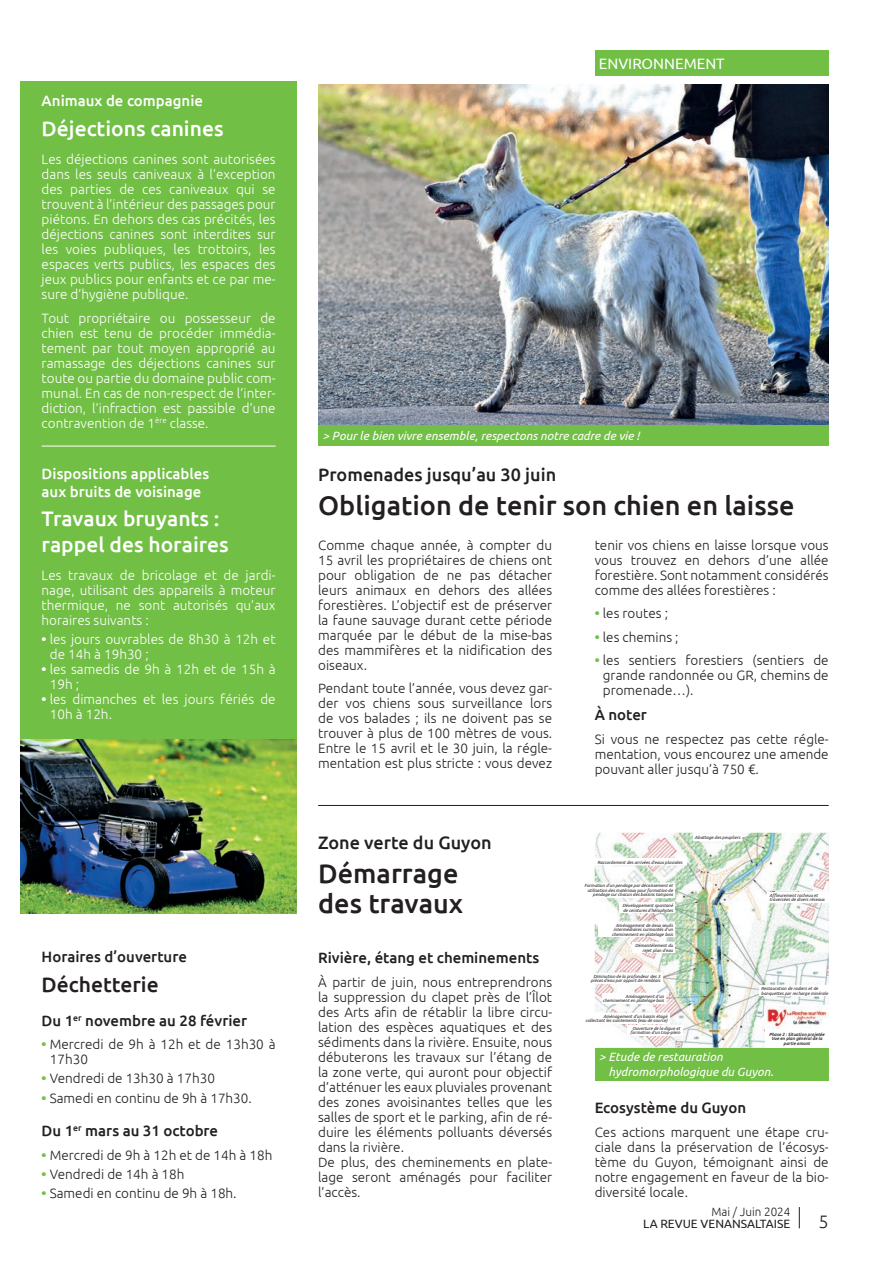
<style>
.page{position:relative;width:893px;height:1264px;background:#fff}
.page>*{position:absolute;margin:0;border:0;box-sizing:border-box;transform-origin:0 0}
.t1{font:500 27px/30px "Ubuntu";color:#231f20}
.t2{font:500 21px/25.5px "Ubuntu";color:#fff}
.t3{font:500 21px "Ubuntu";color:#231f20}
.t4{font:500 18px "Ubuntu";color:#231f20}
.t5{font:300 18px "Ubuntu";color:#231f20}
.t6{font:500 15px "Ubuntu";color:#231f20}
.t7{font:500 15px/18px "Ubuntu";color:#fff}
.t8{font:15px "Ubuntu";color:#fff}
.t9{font:300 13.5px/15px "Ubuntu";color:#231f20;text-align:justify}
.t10{font:300 13.5px/15px "Ubuntu";color:#fff;text-align:justify}
.t11{font:italic 12px/15px "Ubuntu";color:#fff}
.t12{font:12px "Ubuntu";color:#231f20}
.t13{font:300 12px "Ubuntu";color:#231f20}
.t14{font:italic 4.5px/4.5px "Ubuntu";color:#231f20;text-align:right}
.t15{font:italic 500 4.5px/4.5px "Ubuntu";color:#231f20;text-align:center}
.s1{font-weight:700}
.s2{font-weight:700;color:#71bf44}
</style>
<div class="page">
<svg style="left:798px;top:1207px;width:1px;height:21px"></svg>
<div style="left:594px;top:50px;width:234px;height:26px;background:#71bf44"></div>
<div style="left:318px;top:424px;width:510px;height:22px;background:#71bf44"></div>
<img style="left:318px;top:84px;width:510px;height:340px">
<div style="left:20px;top:81px;width:277px;height:832px;background:#71bf44"></div>
<img style="left:20px;top:739px;width:277px;height:174px">
<hr style="left:318px;top:805px;width:510px;height:1px;background:#231f20">
<hr style="left:42px;top:446px;width:233px;height:1px;background:#fff">
<img style="left:594px;top:832px;width:234px;height:215px">
<div style="left:594px;top:1047px;width:234px;height:33px;background:#71bf44"></div>
<div style="left:693px;top:834px;width:49px;height:7px;background:#fff"></div>
<div style="left:593px;top:859px;width:93px;height:6px;background:#fff"></div>
<div style="left:581px;top:882px;width:94px;height:15px;background:#fff"></div>
<div style="left:598px;top:921px;width:77px;height:15px;background:#fff"></div>
<div style="left:619px;top:902px;width:56px;height:11px;background:#fff"></div>
<div style="left:632px;top:942px;width:43px;height:11px;background:#fff"></div>
<div style="left:585px;top:973px;width:77px;height:10px;background:#fff"></div>
<div style="left:602px;top:992px;width:64px;height:11px;background:#fff"></div>
<div style="left:584px;top:1012px;width:85px;height:11px;background:#fff"></div>
<div style="left:627px;top:1024px;width:55px;height:11px;background:#fff"></div>
<div style="left:759px;top:985px;width:72px;height:11px;background:#fff"></div>
<div style="left:764px;top:1030px;width:64px;height:17px;background:#fff"></div>
<div style="left:767px;top:892px;width:61px;height:10px;background:#fff"></div>
<div style="left:764px;top:1005px;width:64px;height:25px;background:#fff"></div>
<img style="left:764px;top:1006px;width:64px;height:22px">
<p class="t7" style="left:42px;top:92px;width:163px">Animaux de compagnie</p>
<h2 class="t2" style="left:42px;top:115px;width:183px">Déjections canines</h2>
<p class="t10" style="left:42px;top:151px;width:235px">Les déjections canines sont autorisées dans les seuls caniveaux à l’exception des parties de ces caniveaux qui se trouvent à l’intérieur des passages pour piétons. En dehors des cas précités, les déjections canines sont interdites sur les voies publiques, les trottoirs, les espaces verts publics, les espaces des jeux publics pour enfants et ce par me&shy;sure d’hygiène publique.</p>
<p class="t10" style="left:42px;top:310px;width:235px">Tout propriétaire ou possesseur de chien est tenu de procéder immédia&shy;tement par tout moyen approprié au ramassage des déjections canines sur toute ou partie du domaine public com&shy;munal. En cas de non-respect de l’inter&shy;diction, l’infraction est passible d’une contravention de 1<sup>ère</sup> classe.</p>
<p class="t7" style="left:42px;top:464px;width:169px">Dispositions applicables aux bruits de voisinage</p>
<h2 class="t2" style="left:42px;top:505px;width:189px">Travaux bruyants : rappel des horaires</h2>
<p class="t10" style="left:42px;top:567px;width:235px">Les travaux de bricolage et de jardi&shy;nage, utilisant des appareils à moteur thermique, ne sont autorisés qu’aux horaires suivants :</p>
<p class="t10" style="left:50px;top:631px;width:227px;text-indent:-8px"><span class="s1">•</span> les jours ouvrables de 8h30 à 12h et de 14h à 19h30 ;</p>
<p class="t10" style="left:50px;top:661px;width:227px;text-indent:-8px"><span class="s1">•</span> les samedis de 9h à 12h et de 15h à<br>19h ;</p>
<p class="t10" style="left:50px;top:691px;width:227px;text-indent:-8px"><span class="s1">•</span> les dimanches et les jours fériés de<br>10h à 12h.</p>
<p class="t6" style="left:42px;top:947px;width:147px">Horaires d’ouverture</p>
<h2 class="t3" style="left:42px;top:971px;width:118px">Déchetterie</h2>
<p class="t6" style="left:42px;top:1011px;width:207px">Du 1<sup>er</sup> novembre au 28 février</p>
<p class="t9" style="left:50px;top:1036px;width:227px;text-indent:-8px"><span class="s2">•</span> Mercredi de 9h à 12h et de 13h30 à<br>17h30</p>
<p class="t9" style="left:42px;top:1070px;width:175px"><span class="s2">•</span> Vendredi de 13h30 à 17h30</p>
<p class="t9" style="left:42px;top:1090px;width:212px"><span class="s2">•</span> Samedi en continu de 9h à 17h30.</p>
<p class="t6" style="left:42px;top:1121px;width:178px">Du 1<sup>er</sup> mars au 31 octobre</p>
<p class="t9" style="left:42px;top:1147px;width:232px"><span class="s2">•</span> Mercredi de 9h à 12h et de 14h à 18h</p>
<p class="t9" style="left:42px;top:1166px;width:144px"><span class="s2">•</span> Vendredi de 14h à 18h</p>
<p class="t9" style="left:42px;top:1185px;width:196px"><span class="s2">•</span> Samedi en continu de 9h à 18h.</p>
<p class="t8" style="left:599px;top:54px;width:127px">ENVIRONNEMENT</p>
<p class="t11" style="left:322px;top:427px;width:318px">&gt; Pour le bien vivre ensemble, respectons notre cadre de vie !</p>
<h3 class="t4" style="left:318px;top:463px;width:239px">Promenades jusqu’au 30 juin</h3>
<h1 class="t1" style="left:318px;top:489px;width:478px">Obligation de tenir son chien en laisse</h1>
<p class="t9" style="left:318px;top:537px;width:235px">Comme chaque année, à compter du 15 avril les propriétaires de chiens ont pour obligation de ne pas détacher leurs animaux en dehors des allées forestières. L’objectif est de préserver la faune sauvage durant cette période marquée par le début de la mise-bas des mammifères et la nidification des oiseaux.</p>
<p class="t9" style="left:318px;top:680px;width:235px">Pendant toute l’année, vous devez gar&shy;der vos chiens sous surveillance lors de vos balades ; ils ne doivent pas se trouver à plus de 100 mètres de vous.<br>Entre le 15 avril et le 30 juin, la régle&shy;mentation est plus stricte : vous devez</p>
<h3 class="t4" style="left:318px;top:831px;width:175px">Zone verte du Guyon</h3>
<h1 class="t1" style="left:318px;top:857px;width:147px">Démarrage des travaux</h1>
<p class="t6" style="left:318px;top:948px;width:222px">Rivière, étang et cheminements</p>
<p class="t9" style="left:318px;top:974px;width:235px;text-align:left">À partir de juin, nous entreprendrons la suppression du clapet près de l’Îlot des Arts afin de rétablir la libre circu&shy;lation des espèces aquatiques et des sédiments dans la rivière. Ensuite, nous débuterons les travaux sur l’étang de la zone verte, qui auront pour objectif d’atténuer les eaux pluviales provenant des zones avoisinantes telles que les salles de sport et le parking, afin de ré&shy;duire les éléments polluants déversés dans la rivière.<br>De plus, des cheminements en plate&shy;lage seront aménagés pour faciliter l’accès.</p>
<p class="t9" style="left:594px;top:537px;width:235px">tenir vos chiens en laisse lorsque vous vous trouvez en dehors d’une allée forestière. Sont notamment considérés comme des allées forestières :</p>
<p class="t9" style="left:594px;top:605px;width:75px"><span class="s2">•</span> les routes ;</p>
<p class="t9" style="left:594px;top:629px;width:85px"><span class="s2">•</span> les chemins ;</p>
<p class="t9" style="left:603px;top:652px;width:227px;text-indent:-8px"><span class="s2">•</span> les sentiers forestiers (sentiers de grande randonnée ou GR, chemins de promenade…).</p>
<p class="t6" style="left:594px;top:705px;width:54px">À noter</p>
<p class="t9" style="left:594px;top:731px;width:235px">Si vous ne respectez pas cette régle&shy;mentation, vous encourez une amende pouvant aller jusqu’à 750 €.</p>
<p class="t14" style="left:597px;top:859px;width:86px">Raccordement des arrivées d’eaux pluviales</p>
<p class="t14" style="left:584px;top:883px;width:90px">Formation d’un pendage par décaissement et utilisation des matériaux pour formation de pendage sur chacun des bassins tampons</p>
<p class="t14" style="left:611px;top:922px;width:63px">Aménagement de deux seuils intermédiaires surmontés d’un cheminement en platelage bois</p>
<p class="t14" style="left:622px;top:903px;width:52px;text-align:left">Développement spontané de ceintures d’hélophytes</p>
<p class="t14" style="left:635px;top:943px;width:39px">Démantèlement du rejet plan d’eau</p>
<p class="t14" style="left:590px;top:973px;width:71px;text-align:center">Diminution de la profondeur des 3 pièces d’eau par apport de remblais</p>
<p class="t14" style="left:602px;top:993px;width:63px">Aménagement d’un cheminement en platelage bois</p>
<p class="t14" style="left:585px;top:1013px;width:84px">Aménagement d’un bassin étagé collectant les suintements (eau de source)</p>
<p class="t14" style="left:630px;top:1025px;width:51px;text-align:center">Ouverture de la digue et formation d’un trop-plein</p>
<p class="t14" style="left:695px;top:835px;width:47px">Abattage des peupliers</p>
<p class="t14" style="left:769px;top:892px;width:57px;text-align:left">Affleurement rocheux et traversées de divers réseaux</p>
<p class="t14" style="left:761px;top:986px;width:68px;text-align:left">Restauration de radiers et de banquettes par recharge minérale</p>
<p class="t15" style="left:769px;top:1032px;width:57px">Phase 2 : Situation projetée<br>Vue en plan général de la partie amont</p>
<p class="t11" style="left:608px;top:1049px;width:166px;text-indent:-10px">&gt; Etude de restauration hydromorphologique du Guyon.</p>
<p class="t6" style="left:594px;top:1098px;width:153px">Ecosystème du Guyon</p>
<p class="t9" style="left:594px;top:1124px;width:235px">Ces actions marquent une étape cru&shy;ciale dans la préservation de l’écosys&shy;tème du Guyon, témoignant ainsi de notre engagement en faveur de la bio&shy;diversité locale.</p>
<p class="t13" style="left:711px;top:1204px;width:80px">Mai / Juin 2024</p>
<p class="t12" style="left:643px;top:1216px;width:149px">LA REVUE VENANSALTAISE</p>
<h3 class="t5" style="left:818px;top:1211px;width:12px">5</h3>
</div>
